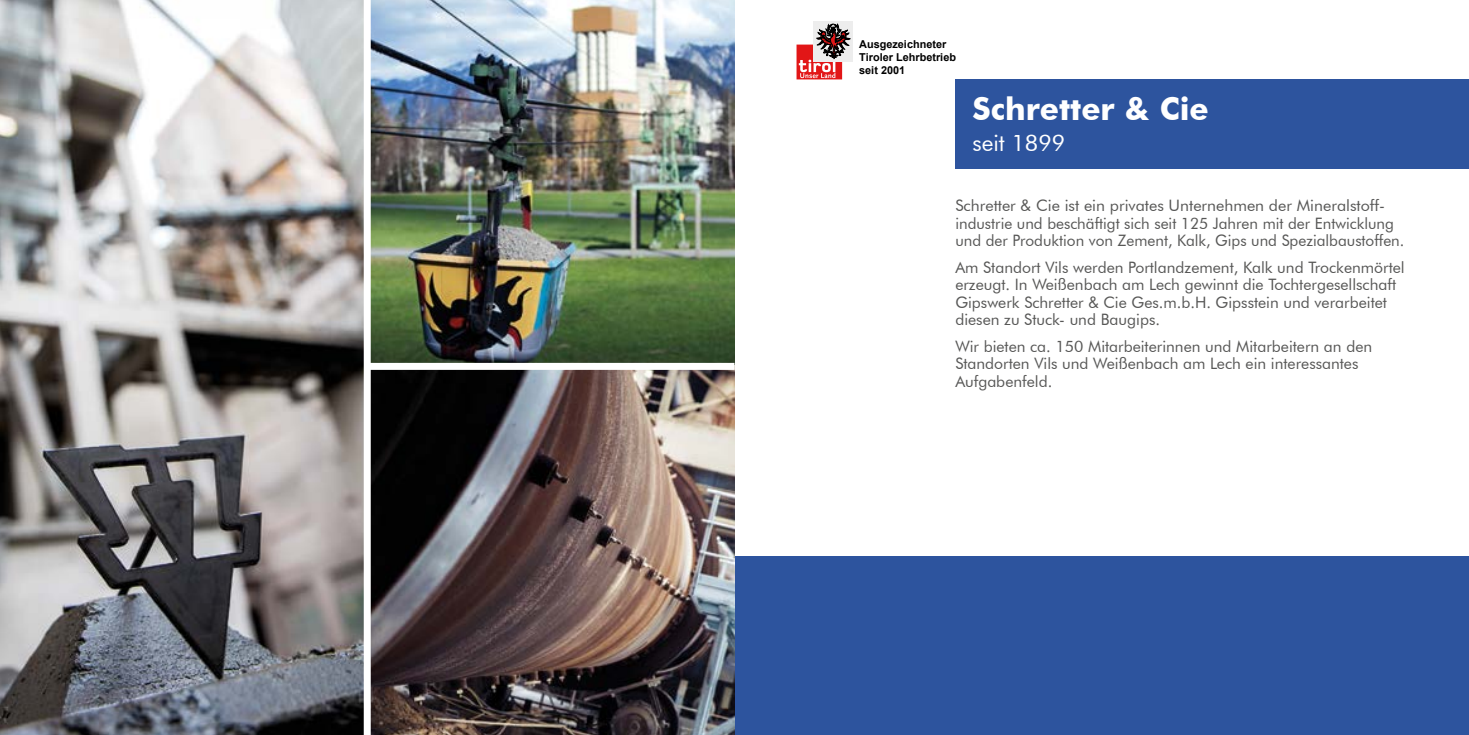
<style>
.page{position:relative;width:1469px;height:735px;background:#fff}
.page>*{position:absolute;margin:0;border:0;box-sizing:border-box;transform-origin:0 0}
.t1{font:700 31.5px "Futura BT";color:#fff}
.t2{font:22.75px "Futura BT";color:#fff}
.t3{font:15.75px/17.5px "Futura BT";color:#575756}
.t4{font:700 10.85px/13.3px "Arial";color:#000}
</style>
<div class="page">
<div style="left:734px;top:556px;width:734px;height:178px;background:#2d549e"></div>
<div style="left:955px;top:79px;width:513px;height:90px;background:#2d549e"></div>
<div style="left:813px;top:21px;width:40px;height:40px;background:#ededed"></div>
<svg style="left:796px;top:23px;width:54px;height:56px"></svg>
<img style="left:0;top:0;width:734px;height:734px">
<div style="left:367px;top:362px;width:367px;height:7px;background:#fff"></div>
<div style="left:364px;top:0;width:7px;height:734px;background:#fff"></div>
<p class="t4" style="left:859px;top:38px;width:98px">Ausgezeichneter<br>Tiroler Lehrbetrieb seit 2001</p>
<h1 class="t1" style="left:972px;top:89px;width:238px">Schretter &amp; Cie</h1>
<h2 class="t2" style="left:972px;top:129px;width:94px">seit 1899</h2>
<p class="t3" style="left:955px;top:197px;width:450px">Schretter &amp; Cie ist ein privates Unternehmen der Mineralstoff&shy;industrie und beschäftigt sich seit 125 Jahren mit der Entwicklung und der Produktion von Zement, Kalk, Gips und Spezialbaustoffen.</p>
<p class="t3" style="left:955px;top:258px;width:451px">Am Standort Vils werden Portlandzement, Kalk und Trockenmörtel erzeugt. In Weißenbach am Lech gewinnt die Tochtergesellschaft Gipswerk Schretter &amp; Cie Ges.m.b.H. Gipsstein und verarbeitet diesen zu Stuck- und Baugips.</p>
<p class="t3" style="left:955px;top:337px;width:418px">Wir bieten ca. 150 Mitarbeiterinnen und Mitarbeitern an den<br>Standorten Vils und Weißenbach am Lech ein interessantes<br>Aufgabenfeld.</p>
</div>
